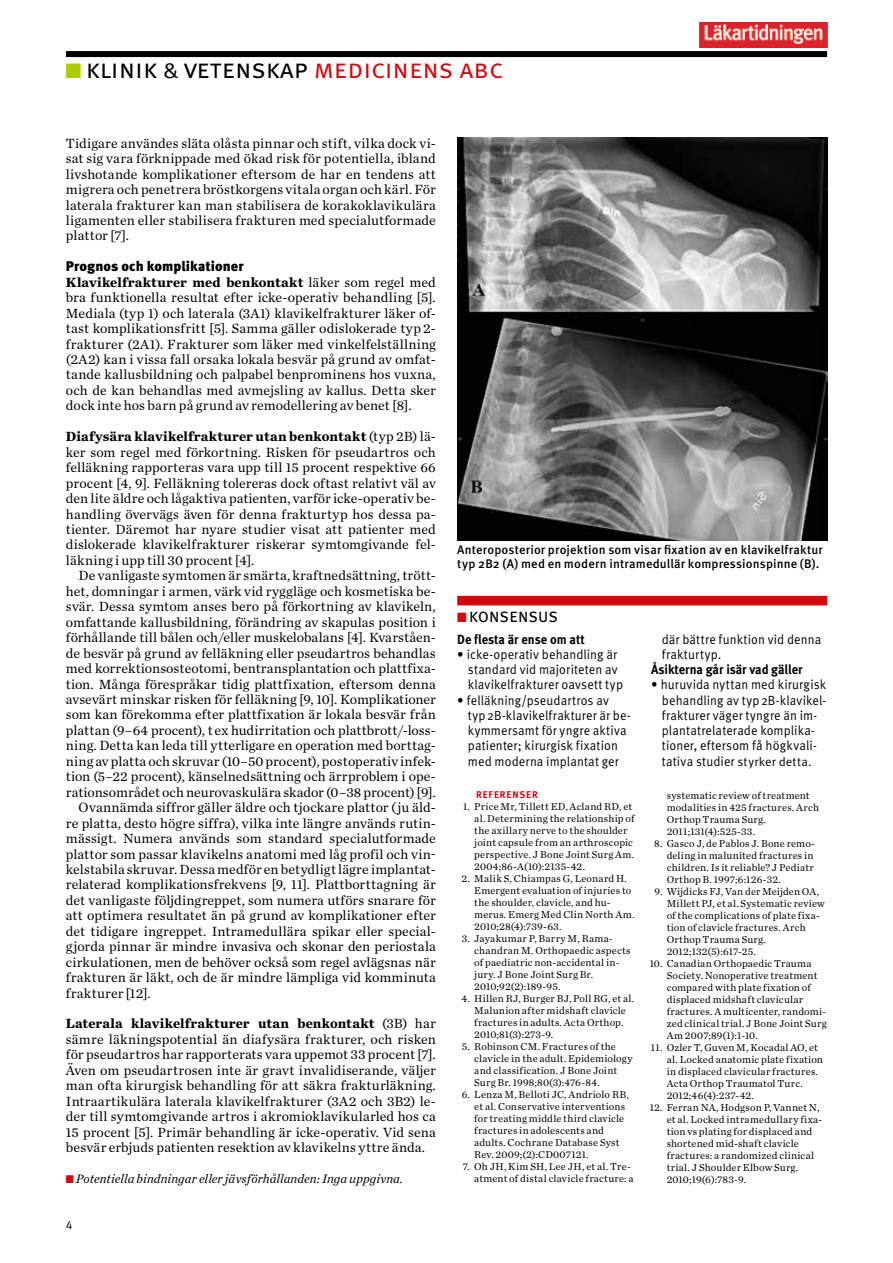
<style>
.page{position:relative;width:893px;height:1263px;background:#fff}
.page>*{position:absolute;margin:0;border:0;box-sizing:border-box;transform-origin:0 0}
.t1{font:27px "Meta OT Norm";color:#000001}
.t2{font:19.2px "Meta OT Norm";letter-spacing:-.015em;color:#000001;scale:.93 1}
.t3{font:13.95px/15.5px "Chronicle Text G1";letter-spacing:.005em;color:#000001;text-align:justify}
.t4{font:900 13.95px "Meta OT";letter-spacing:.005em;color:#000001}
.t5{font:13.35px/15.3px "Meta OT Norm";letter-spacing:.01em;color:#000001;scale:.93 1}
.t6{font:700 13.35px "Meta OT";color:#000001;scale:.93 1}
.t7{font:italic 12.75px "Chronicle Text G1";color:#000001}
.t8{font:500 12.45px/14.2px "Meta OT";letter-spacing:.01em;color:#000001}
.t9{font:12px "Meta OT Norm";color:#000001}
.t10{font:10.5px/12px "Chronicle Text G1";letter-spacing:.02em;color:#000001}
.t11{font:700 9.75px "Meta OT";letter-spacing:.1em;color:#d4080f}
.s1{color:#afca00}
.s2{font-family:"Meta OT";font-weight:700;font-size:21px;color:#afca00}
.s3{font-size:22.65px}
.s4{color:#d4080f}
.s5{font-weight:700}
.s6{font-size:12.45px}
</style>
<div class="page">
<div style="left:66px;top:51px;width:761px;height:6px;background:#000001"></div>
<img style="left:700px;top:23px;width:127px;height:25px">
<img style="left:457px;top:137px;width:370px;height:403px">
<div style="left:457px;top:596px;width:370px;height:9px;background:#d4080f"></div>
<h1 class="t1" style="left:65px;top:53px;width:439px"><span class="s1">■</span><span class="s2">■</span> klinik <span class="s3">&amp;</span> vetenskap <span class="s4">medicinens abc</span></h1>
<p class="t3" style="left:66px;top:135px;width:371px">Tidigare användes släta olåsta pinnar och stift, vilka dock vi&shy;sat sig vara förknippade med ökad risk för potentiella, ibland livshotande komplikationer eftersom de har en tendens att migrera och penetrera bröstkorgens vitala organ och kärl. För laterala frakturer kan man stabilisera de korakoklavikulära ligamenten eller stabilisera frakturen med specialutformade plattor [7].</p>
<p class="t4" style="left:66px;top:258px;width:179px">Prognos och komplikationer</p>
<p class="t3" style="left:66px;top:274px;width:371px"><span class="s5">Klavikelfrakturer med benkontakt</span> läker som regel med bra funktionella resultat efter icke-operativ behandling [5].<br>Mediala (typ 1) och laterala (3A1) klavikelfrakturer läker of&shy;tast komplikationsfritt [5]. Samma gäller odislokerade typ 2- frakturer (2A1). Frakturer som läker med vinkelfelställning (2A2) kan i vissa fall orsaka lokala besvär på grund av omfat&shy;tande kallusbildning och palpabel benprominens hos vuxna, och de kan behandlas med avmejsling av kallus. Detta sker dock inte hos barn på grund av remodellering av benet [8].</p>
<p class="t3" style="left:66px;top:428px;width:371px"><span class="s5">Diafysära klavikelfrakturer utan benkontakt</span> (typ 2B) lä&shy;ker som regel med förkortning. Risken för pseudartros och felläkning rapporteras vara upp till 15 procent respektive 66 procent [4, 9]. Felläkning tolereras dock oftast relativt väl av den lite äldre och lågaktiva patienten, varför icke-operativ be&shy;handling övervägs även för denna frakturtyp hos dessa pa&shy;tienter. Däremot har nyare studier visat att patienter med dislokerade klavikelfrakturer riskerar symtomgivande fel&shy;läkning i upp till 30 procent [4].</p>
<p class="t3" style="left:79px;top:567px;width:359px">De vanligaste symtomen är smärta, kraftnedsättning, trött-</p>
<p class="t3" style="left:66px;top:583px;width:371px">het, domningar i armen, värk vid ryggläge och kosmetiska be-</p>
<p class="t3" style="left:66px;top:598px;width:371px">svär. Dessa symtom anses bero på förkortning av klavikeln,</p>
<p class="t3" style="left:66px;top:613px;width:371px">omfattande kallusbildning, förändring av skapulas position i</p>
<p class="t3" style="left:66px;top:629px;width:371px">förhållande till bålen och/eller muskelobalans [4]. Kvarståen-</p>
<p class="t3" style="left:66px;top:644px;width:371px">de besvär på grund av felläkning eller pseudartros behandlas</p>
<p class="t3" style="left:66px;top:660px;width:371px">med korrektionsosteotomi, bentransplantation och plattfixa-</p>
<p class="t3" style="left:66px;top:675px;width:371px">tion. Många förespråkar tidig plattfixation, eftersom denna</p>
<p class="t3" style="left:66px;top:691px;width:371px">avsevärt minskar risken för felläkning [9, 10]. Komplikationer</p>
<p class="t3" style="left:66px;top:706px;width:371px">som kan förekomma efter plattfixation är lokala besvär från</p>
<p class="t3" style="left:66px;top:722px;width:371px">plattan (9–64 procent), t ex hudirritation och plattbrott/-loss-</p>
<p class="t3" style="left:66px;top:737px;width:371px">ning. Detta kan leda till ytterligare en operation med borttag-</p>
<p class="t3" style="left:66px;top:753px;width:371px">ning av platta och skruvar (10–50 procent), postoperativ infek-</p>
<p class="t3" style="left:66px;top:768px;width:371px">tion (5–22 procent), känselnedsättning och ärrproblem i ope-</p>
<p class="t3" style="left:66px;top:783px;width:371px">rationsområdet och neurovaskulära skador (0–38 procent) [9].</p>
<p class="t3" style="left:79px;top:799px;width:359px">Ovannämda siffror gäller äldre och tjockare plattor (ju äld-</p>
<p class="t3" style="left:66px;top:814px;width:371px">re platta, desto högre siffra), vilka inte längre används rutin-</p>
<p class="t3" style="left:66px;top:830px;width:371px">mässigt. Numera används som standard specialutformade</p>
<p class="t3" style="left:66px;top:845px;width:371px">plattor som passar klavikelns anatomi med låg profil och vin-</p>
<p class="t3" style="left:66px;top:861px;width:371px">kelstabila skruvar. Dessa medför en betydligt lägre implantat-</p>
<p class="t3" style="left:66px;top:876px;width:371px">relaterad komplikationsfrekvens [9, 11]. Plattborttagning är</p>
<p class="t3" style="left:66px;top:892px;width:371px">det vanligaste följdingreppet, som numera utförs snarare för</p>
<p class="t3" style="left:66px;top:907px;width:371px">att optimera resultatet än på grund av komplikationer efter</p>
<p class="t3" style="left:66px;top:923px;width:371px">det tidigare ingreppet. Intramedullära spikar eller special-</p>
<p class="t3" style="left:66px;top:938px;width:371px">gjorda pinnar är mindre invasiva och skonar den periostala</p>
<p class="t3" style="left:66px;top:953px;width:371px">cirkulationen, men de behöver också som regel avlägsnas när</p>
<p class="t3" style="left:66px;top:969px;width:371px">frakturen är läkt, och de är mindre lämpliga vid komminuta</p>
<p class="t3" style="left:66px;top:984px;width:86px">frakturer [12].</p>
<p class="t3" style="left:66px;top:1015px;width:371px"><span class="s5">Laterala klavikelfrakturer utan benkontakt</span> (3B) har sämre läkningspotential än diafysära frakturer, och risken för pseudartros har rapporterats vara uppemot 33 procent [7].<br>Även om pseudartrosen inte är gravt invalidiserande, väljer man ofta kirurgisk behandling för att säkra frakturläkning.<br>Intraartikulära laterala klavikelfrakturer (3A2 och 3B2) le&shy;der till symtomgivande artros i akromioklavikularled hos ca 15 procent [5]. Primär behandling är icke-operativ. Vid sena besvär erbjuds patienten resektion av klavikelns yttre ända.</p>
<p class="t7" style="left:66px;top:1169px;width:339px"><span class="s4">■</span> Potentiella bindningar eller jävsförhållanden: Inga uppgivna.</p>
<p class="t9" style="left:66px;top:1218px;width:8px">4</p>
<p class="t8" style="left:457px;top:543px;width:367px">Anteroposterior projektion som visar fixation av en klavikelfraktur typ 2B2 (A) med en modern intramedullär kompressionspinne (B).</p>
<h2 class="t2" style="left:457px;top:604px;width:110px"><span class="s4">■</span> konsensus</h2>
<p class="t6" style="left:457px;top:630px;width:139px">De flesta är ense om att</p>
<p class="t5" style="left:468px;top:647px;width:168px;text-indent:-11px">• icke-operativ behandling är standard vid majoriteten av klavikelfrakturer oavsett typ</p>
<p class="t5" style="left:468px;top:692px;width:177px;text-indent:-11px">• felläkning/pseudartros av typ2B-klavikelfrakturer är be&shy;kymmersamt för yngre aktiva patienter; kirurgisk fixation med moderna implantat ger</p>
<p class="t11" style="left:476px;top:788px;width:63px">REFERENSER</p>
<p class="t10" style="left:474px;top:800px;width:162px;text-indent:-11px">1. Price Mr, Tillett ED, Acland RD, et al. Determining the relationship of the axillary nerve to the shoulder joint capsule from an arthroscopic perspective. J Bone Joint Surg Am.<br>2004;86-A(10):2135-42.</p>
<p class="t10" style="left:474px;top:872px;width:162px;text-indent:-13px">2. Malik S, Chiampas G, Leonard H.<br>Emergent evaluation of injuries to the shoulder, clavicle, and hu&shy;merus. Emerg Med Clin North Am.<br>2010;28(4):739-63.</p>
<p class="t10" style="left:474px;top:932px;width:158px;text-indent:-13px">3. Jayakumar P, Barry M, Rama&shy;chandran M. Orthopaedic aspects of paediatric non-accidental in&shy;jury. J Bone Joint Surg Br.<br>2010;92(2):189-95.</p>
<p class="t10" style="left:474px;top:992px;width:162px;text-indent:-13px">4. Hillen RJ, Burger BJ, Poll RG, et al.<br>Malunion after midshaft clavicle fractures in adults. Acta Orthop.<br>2010;81(3):273-9.</p>
<p class="t10" style="left:474px;top:1040px;width:160px;text-indent:-12px">5. Robinson CM. Fractures of the clavicle in the adult. Epidemiology and classification. J Bone Joint<br>Surg Br. 1998;80(3):476-84.</p>
<p class="t10" style="left:474px;top:1088px;width:156px;text-indent:-13px">6. Lenza M, Belloti JC, Andriolo RB, et al. Conservative interventions for treating middle third clavicle fractures in adolescents and adults. Cochrane Database Syst<br>Rev. 2009;(2):CD007121.</p>
<p class="t10" style="left:463px;top:1160px;width:172px;text-align:right">7. Oh JH, Kim SH, Lee JH, et al. Tre&shy;atment of distal clavicle fracture: a</p>
<p class="t5" style="left:662px;top:632px;width:173px">där bättre funktion vid denna frakturtyp.</p>
<p class="t6" style="left:651px;top:661px;width:164px">Åsikterna går isär vad gäller</p>
<p class="t5" style="left:662px;top:677px;width:178px;text-indent:-11px">• huruvida nyttan med kirurgisk behandling av typ2B-klavikel&shy;frakturer väger tyngre än im&shy;plantatrelaterade komplika&shy;tioner, eftersom få högkvali&shy;tativa studier <span class="s6">styrker detta.</span></p>
<p class="t10" style="left:667px;top:789px;width:154px">systematic review of treatment modalities in 425 fractures. Arch<br>Orthop Trauma Surg.<br>2011;131(4):525-33.</p>
<p class="t10" style="left:667px;top:837px;width:150px;text-indent:-13px">8. Gasco J, de Pablos J. Bone remo&shy;deling in malunited fractures in children. Is it reliable? J Pediatr<br>Orthop B. 1997;6:126-32.</p>
<p class="t10" style="left:667px;top:885px;width:160px;text-indent:-12px">9. Wijdicks FJ, Van der Meijden OA,<br>Millett PJ, et al. Systematic review of the complications of plate fixa&shy;tion of clavicle fractures. Arch<br>Orthop Trauma Surg.<br>2012;132(5):617-25.</p>
<p class="t10" style="left:667px;top:957px;width:162px;text-indent:-17px">10. Canadian Orthopaedic Trauma<br>Society. Nonoperative treatment compared with plate fixation of displaced midshaft clavicular fractures. A multicenter, randomi&shy;zed clinical trial. J Bone Joint Surg<br>Am 2007;89(1):1-10.</p>
<p class="t10" style="left:667px;top:1041px;width:158px;text-indent:-16px">11. Ozler T, Guven M, Kocadal AO, et al. Locked anatomic plate fixation in displaced clavicular fractures.<br>Acta Orthop Traumatol Turc.<br>2012;46(4):237-42.</p>
<p class="t10" style="left:667px;top:1101px;width:157px;text-indent:-17px">12. Ferran NA, Hodgson P, Vannet N, et al. Locked intramedullary fixa&shy;tion vs plating for displaced and shortened mid-shaft clavicle fractures: a randomized clinical trial. J Shoulder Elbow Surg.<br>2010;19(6):783-9.</p>
</div>
